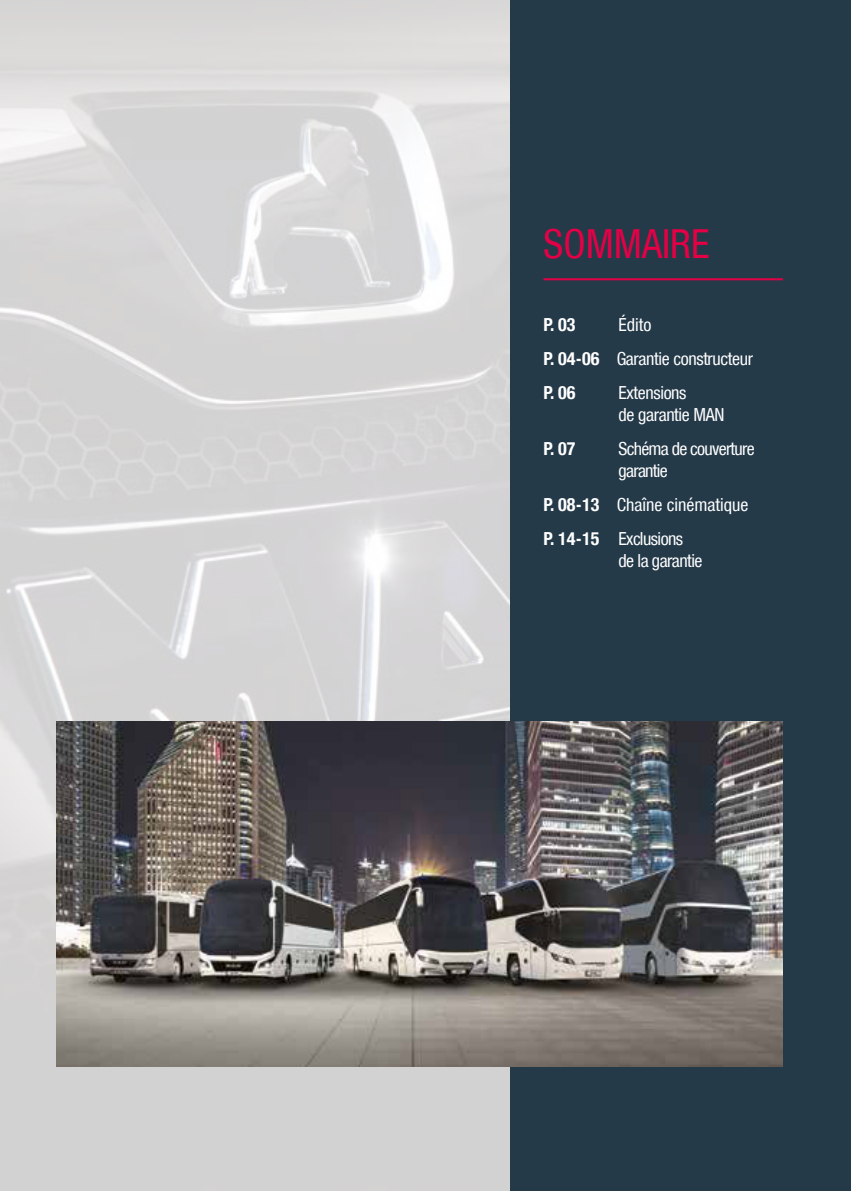
<style>
.page{position:relative;width:851px;height:1191px;background:#fff}
.page>*{position:absolute;margin:0;border:0;box-sizing:border-box;transform-origin:0 0}
.t1{font:40px "Man Europe Condensed";color:#e50046}
.t2{font:18px/34px "Man Europe Condensed";letter-spacing:-.02em;color:#fff}
.t3{font:18px/34px "Man Europe Condensed";color:#fff}
.t4{font:18px/22px "Man Europe Condensed";letter-spacing:-.04em;color:#fff}
.t5{font:700 18px "Man Europe Condensed";color:#fff}
.s1{font-weight:700}
</style>
<div class="page">
<img style="left:0;top:0;width:510px;height:1191px">
<div style="left:510px;top:0;width:340px;height:1191px;background:#253a49"></div>
<img style="left:57px;top:721px;width:725px;height:345px">
<hr style="left:543px;top:278px;width:239px;height:2px;background:#e50046">
<h1 class="t1" style="left:543px;top:222px;width:167px">SOMMAIRE</h1>
<p class="t2" style="left:543px;top:307px;width:211px;text-indent:75px">Édito<br><span class="s1">P. 04-06</span> Garantie constructeur<br><span class="s1">P. 06</span></p>
<p class="t5" style="left:543px;top:314px;width:33px">P. 03</p>
<p class="t2" style="left:618px;top:381px;width:107px;line-height:22px">Extensions<br>de garantie MAN</p>
<p class="t5" style="left:543px;top:438px;width:33px">P. 07</p>
<p class="t4" style="left:618px;top:437px;width:138px">Schéma de couverture garantie</p>
<p class="t3" style="left:543px;top:487px;width:206px"><span class="s1">P. 08-13</span> Chaîne cinématique<br><span class="s1">P. 14-15</span> Exclusions</p>
<p class="t2" style="left:618px;top:543px;width:85px">de la garantie</p>
</div>
